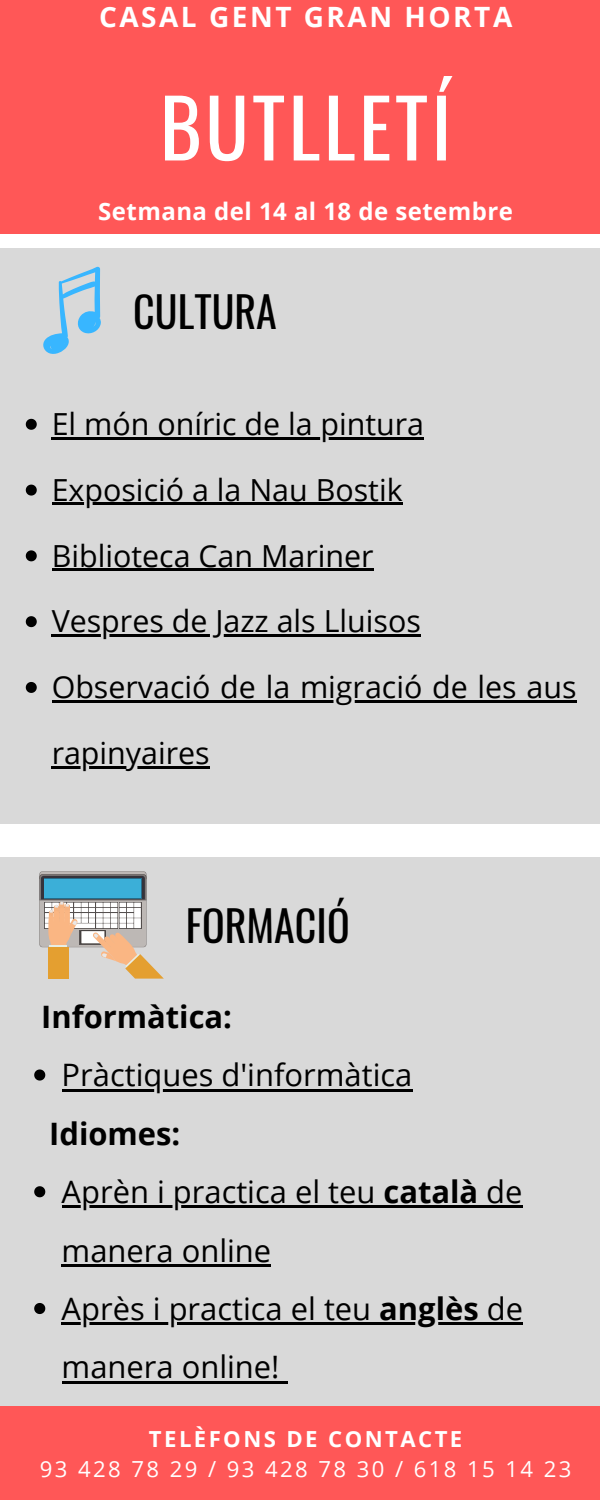
<style>
.page{position:relative;width:600px;height:1500px;background:#fff}
.page>*{position:absolute;margin:0;border:0;box-sizing:border-box;transform-origin:0 0}
.t1{font:80px "Oswald";letter-spacing:.045em;color:#fff}
.t2{font:42px "Oswald";color:#000}
.t3{font:30.9px/58.4px "Open Sans";color:#000}
.t4{font:700 30.9px "Open Sans";color:#000}
.t5{font:30.4px/65.8px "Open Sans";color:#000}
.t6{font:700 28px "Open Sans";letter-spacing:.09em;color:#fff}
.t7{font:700 24px "Open Sans";letter-spacing:.02em;color:#fff}
.t8{font:22.1px "Open Sans";letter-spacing:.11em;color:#fff}
.t9{font:700 22.1px "Open Sans";letter-spacing:.11em;color:#fff}
.s1{font-weight:700}
</style>
<div class="page">
<div style="left:0;top:0;width:600px;height:233px;background:#ff5757"></div>
<div style="left:0;top:248px;width:600px;height:576px;background:#d9d9d9"></div>
<div style="left:0;top:857px;width:600px;height:550px;background:#d9d9d9"></div>
<svg style="left:34px;top:1069px;width:11px;height:12px"></svg>
<hr style="left:62px;top:1089px;width:350px;height:3px;background:#000">
<svg style="left:34px;top:1186px;width:11px;height:11px"></svg>
<hr style="left:62px;top:1205px;width:313px;height:3px;background:#000">
<hr style="left:375px;top:1205px;width:111px;height:3px;background:#000">
<hr style="left:486px;top:1205px;width:37px;height:3px;background:#000">
<hr style="left:62px;top:1264px;width:209px;height:3px;background:#000">
<svg style="left:34px;top:1303px;width:11px;height:11px"></svg>
<hr style="left:62px;top:1322px;width:317px;height:3px;background:#000">
<hr style="left:379px;top:1322px;width:100px;height:3px;background:#000">
<hr style="left:479px;top:1322px;width:44px;height:3px;background:#000">
<hr style="left:62px;top:1381px;width:218px;height:3px;background:#000">
<svg style="left:280px;top:1381px;width:8px;height:3px"></svg>
<div style="left:0;top:1407px;width:600px;height:93px;background:#ff5757"></div>
<svg style="left:43px;top:266px;width:58px;height:88px"></svg>
<svg style="left:39px;top:871px;width:125px;height:108px"></svg>
<svg style="left:26px;top:419px;width:11px;height:11px"></svg>
<hr style="left:52px;top:437px;width:372px;height:2px;background:#000">
<svg style="left:26px;top:485px;width:11px;height:11px"></svg>
<hr style="left:52px;top:503px;width:351px;height:2px;background:#000">
<svg style="left:26px;top:550px;width:11px;height:11px"></svg>
<hr style="left:52px;top:568px;width:322px;height:3px;background:#000">
<svg style="left:26px;top:616px;width:11px;height:11px"></svg>
<hr style="left:52px;top:634px;width:369px;height:3px;background:#000">
<svg style="left:26px;top:682px;width:11px;height:11px"></svg>
<hr style="left:52px;top:700px;width:525px;height:3px;background:#000">
<hr style="left:52px;top:766px;width:158px;height:2px;background:#000">
<p class="t6" style="left:99px;top:-3px;width:415px">CASAL GENT GRAN HORTA</p>
<h1 class="t1" style="left:160px;top:65px;width:293px">BUTLLETÍ</h1>
<p class="t7" style="left:98px;top:195px;width:416px">Setmana del 14 al 18 de setembre</p>
<h2 class="t2" style="left:133px;top:279px;width:145px">CULTURA</h2>
<p class="t5" style="left:52px;top:390px;width:526px">El món oníric de la pintura<br>Exposició a la Nau Bostik<br>Biblioteca Can Mariner<br>Vespres de Jazz als Lluisos<br>Observació de la migració de les aus rapinyaires</p>
<h2 class="t2" style="left:186px;top:893px;width:165px">FORMACIÓ</h2>
<p class="t4" style="left:41px;top:995px;width:192px">Informàtica:</p>
<p class="t3" style="left:62px;top:1045px;width:352px">Pràctiques d'informàtica</p>
<p class="t4" style="left:49px;top:1112px;width:133px">Idiomes:</p>
<p class="t3" style="left:62px;top:1162px;width:463px">Aprèn i practica el teu <span class="s1">català</span> de manera online<br>Après i practica el teu <span class="s1">anglès</span> de manera online!</p>
<p class="t9" style="left:149px;top:1423px;width:315px">TELÈFONS DE CONTACTE</p>
<p class="t8" style="left:40px;top:1454px;width:533px">93 428 78 29 / 93 428 78 30 / 618 15 14 23</p>
</div>
